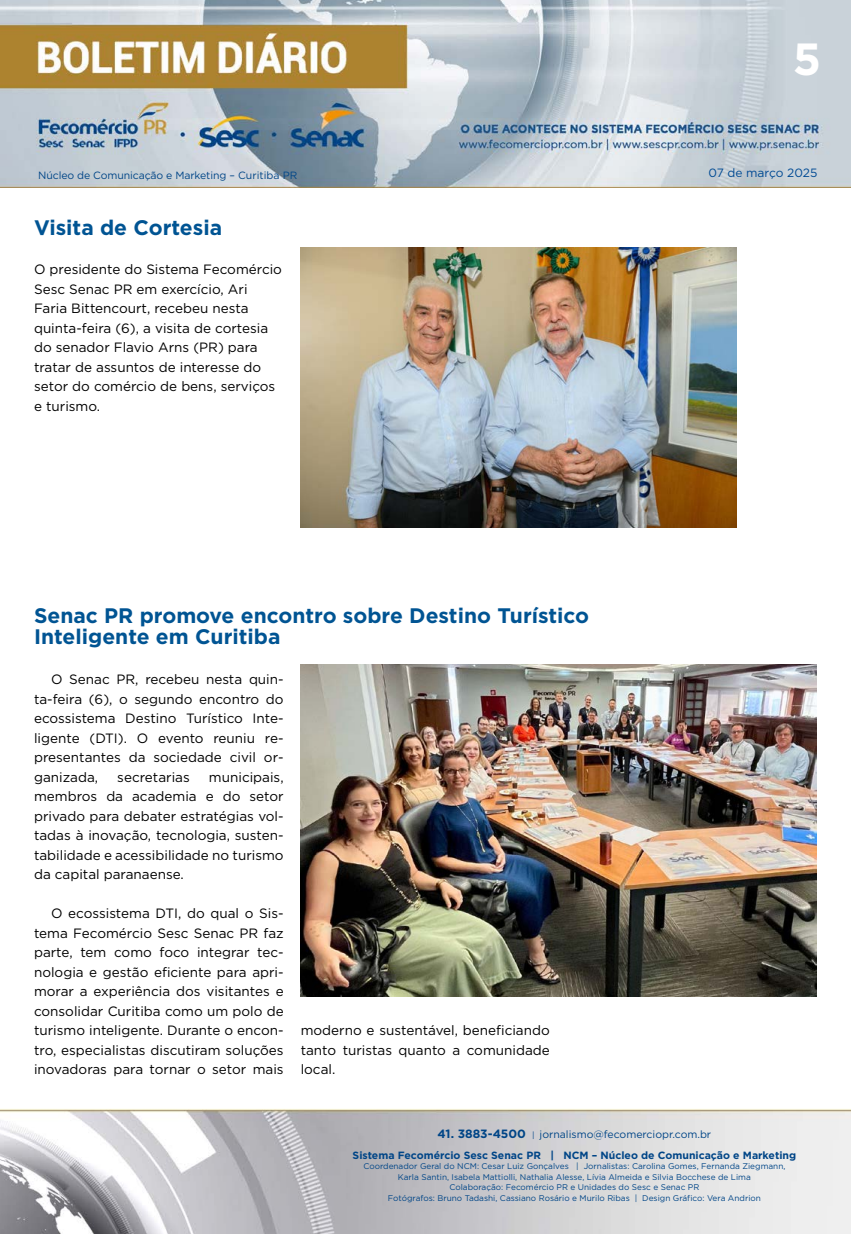
<style>
.page{position:relative;width:851px;height:1234px;background:#fff}
.page>*{position:absolute;margin:0;border:0;box-sizing:border-box;transform-origin:0 0}
.t1{font:700 45px "Gotham";color:#fff}
.t2{font:700 21px/21px "Gotham";color:#005493}
.t3{font:13.5px/19.5px "Gotham";color:#000;text-align:justify}
.t4{font:12px "Gotham";color:#004a93}
.t5{font:700 10.5px/21px "Gotham";color:#004587;text-align:center}
.t6{font:10.5px "Gotham";letter-spacing:-.01em;color:#004587}
.t7{font:8.25px/10.5px "Gotham";color:#004587;text-align:center}
.s1{font-size:12px}
.s2{font-weight:400;font-size:8.25px}
.s3{font-weight:400}
</style>
<div class="page">
<img style="left:0;top:0;width:850px;height:188px">
<img style="left:0;top:1109px;width:850px;height:124px">
<img style="left:300px;top:247px;width:436px;height:281px">
<img style="left:300px;top:664px;width:516px;height:332px">
<h1 class="t1" style="left:792px;top:29px;width:30px">5</h1>
<p class="t6" style="left:38px;top:168px;width:260px">Núcleo de Comunicação e Marketing – Curitiba PR</p>
<p class="t4" style="left:708px;top:165px;width:110px">07 de março 2025</p>
<h2 class="t2" style="left:34px;top:217px;width:189px">Visita de Cortesia</h2>
<p class="t3" style="left:34px;top:259px;width:249px;text-align:left">O presidente do Sistema Fecomércio<br>Sesc Senac PR em exercício, Ari<br>Faria Bittencourt, recebeu nesta quinta-feira (6), a visita de cortesia do senador Flavio Arns (PR) para tratar de assuntos de interesse do setor do comércio de bens, serviços e turismo.</p>
<h2 class="t2" style="left:34px;top:604px;width:556px">Senac PR promove encontro sobre Destino Turístico<br>Inteligente em Curitiba</h2>
<p class="t3" style="left:34px;top:669px;width:251px;text-indent:17px">O Senac PR, recebeu nesta quin&shy;ta-feira (6), o segundo encontro do ecossistema Destino Turístico Inte&shy;ligente (DTI). O evento reuniu re&shy;presentantes da sociedade civil or&shy;ganizada,</p>
<p class="t3" style="left:34px;top:766px;width:251px;text-indent:175px">municipais, membros da academia e do setor privado para debater estratégias vol&shy;tadas à inovação, tecnologia, susten&shy;tabilidade e acessibilidade no turismo da capital paranaense.</p>
<p class="t3" style="left:34px;top:903px;width:251px;text-indent:17px">O ecossistema DTI, do qual o Sis&shy;tema Fecomércio Sesc Senac PR faz parte, tem como foco integrar tec&shy;nologia e gestão eficiente para apri&shy;morar a experiência dos visitantes e consolidar Curitiba como um polo de turismo inteligente. Durante o encon&shy;tro, especialistas discutiram soluções inovadoras para tornar o setor mais</p>
<p class="t3" style="left:117px;top:766px;width:74px">secretarias</p>
<p class="t3" style="left:300px;top:1020px;width:250px">moderno e sustentável, beneficiando tanto turistas quanto a comunidade local.</p>
<p class="t5" style="left:352px;top:1122px;width:445px"><span class="s1">41. 3883-4500</span> <span class="s2">|</span> <span class="s3">jornalismo@fecomerciopr.com.br<br></span>Sistema Fecomércio Sesc Senac PR | NCM – Núcleo de Comunicação e Marketing</p>
<p class="t7" style="left:363px;top:1160px;width:423px">Coordenador Geral do NCM: Cesar Luiz Gonçalves | Jornalistas: Carolina Gomes, Fernanda Ziegmann, Karla Santin, Isabela Mattiolli, Nathalia Alesse, Lívia Almeida e Silvia Bocchese de Lima<br>Colaboração: Fecomércio PR e Unidades do Sesc e Senac PR<br>Fotógrafos: Bruno Tadashi, Cassiano Rosário e Murilo Ribas | Design Gráfico: Vera Andrion</p>
</div>
